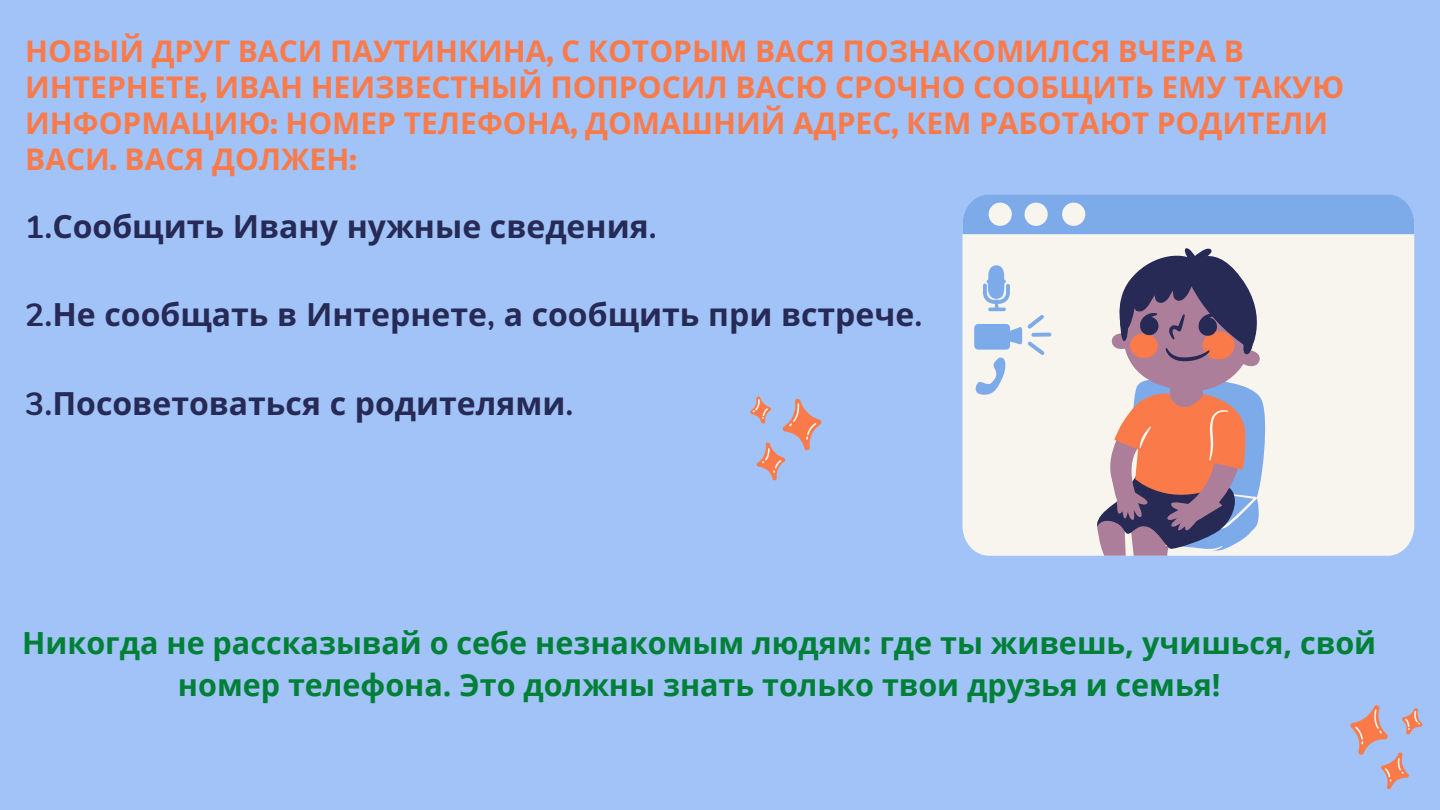
<style>
.page{position:relative;width:1440px;height:810px;background:#a1c3f8}
.page>*{position:absolute;margin:0;border:0;box-sizing:border-box;transform-origin:0 0}
.t1{font:700 32px "Noto Sans";color:#262a55}
.t2{font:700 30.5px/42.7px "Open Sans";color:#008037;text-align:center}
.t3{font:700 30px/36px "Noto Sans";color:#fa7a4a}
.s1{font-family:"Fredoka One";font-weight:400}
.s2{font-family:"Nunito"}
</style>
<div class="page">
<div style="left:962px;top:234px;width:452px;height:322px;background:#f8f5ef"></div>
<svg style="left:983px;top:264px;width:27px;height:45px"></svg>
<hr style="left:988px;top:308px;width:18px;height:3px;background:#7dabea;border-radius:2px">
<svg style="left:974px;top:315px;width:77px;height:80px;background:#d5e0ed"></svg>
<svg style="left:963px;top:194px;width:451px;height:40px;background:#86b0ea"></svg>
<svg style="left:1096px;top:240px;width:176px;height:316px;background:#b2949d"></svg>
<svg style="left:750px;top:396px;width:72px;height:85px"></svg>
<svg style="left:1350px;top:705px;width:73px;height:85px"></svg>
<p class="t3" style="left:25px;top:32px;width:1320px">НОВЫЙ ДРУГ ВАСИ ПАУТИНКИНА<span class="s1">,</span> С КОТОРЫМ ВАСЯ ПОЗНАКОМИЛСЯ ВЧЕРА В ИНТЕРНЕТЕ<span class="s1">,</span> ИВАН НЕИЗВЕСТНЫЙ ПОПРОСИЛ ВАСЮ СРОЧНО СООБЩИТЬ ЕМУ ТАКУЮ ИНФОРМАЦИЮ<span class="s1">:</span> НОМЕР ТЕЛЕФОНА<span class="s1">,</span> ДОМАШНИЙ АДРЕС<span class="s1">,</span> КЕМ РАБОТАЮТ РОДИТЕЛИ ВАСИ<span class="s1">.</span> ВАСЯ ДОЛЖЕН<span class="s1">:</span></p>
<p class="t1" style="left:25px;top:204px;width:633px"><span class="s2">1.</span>Сообщить Ивану нужные сведения<span class="s2">.</span></p>
<p class="t1" style="left:25px;top:292px;width:898px"><span class="s2">2.</span>Не сообщать в Интернете<span class="s2">,</span> а сообщить при встрече<span class="s2">.</span></p>
<p class="t1" style="left:25px;top:381px;width:550px"><span class="s2">3.</span>Посоветоваться с родителями<span class="s2">.</span></p>
<p class="t2" style="left:22px;top:621px;width:1356px">Никогда не рассказывай о себе незнакомым людям: где ты живешь, учишься, свой номер телефона. Это должны знать только твои друзья и семья!</p>
</div>
